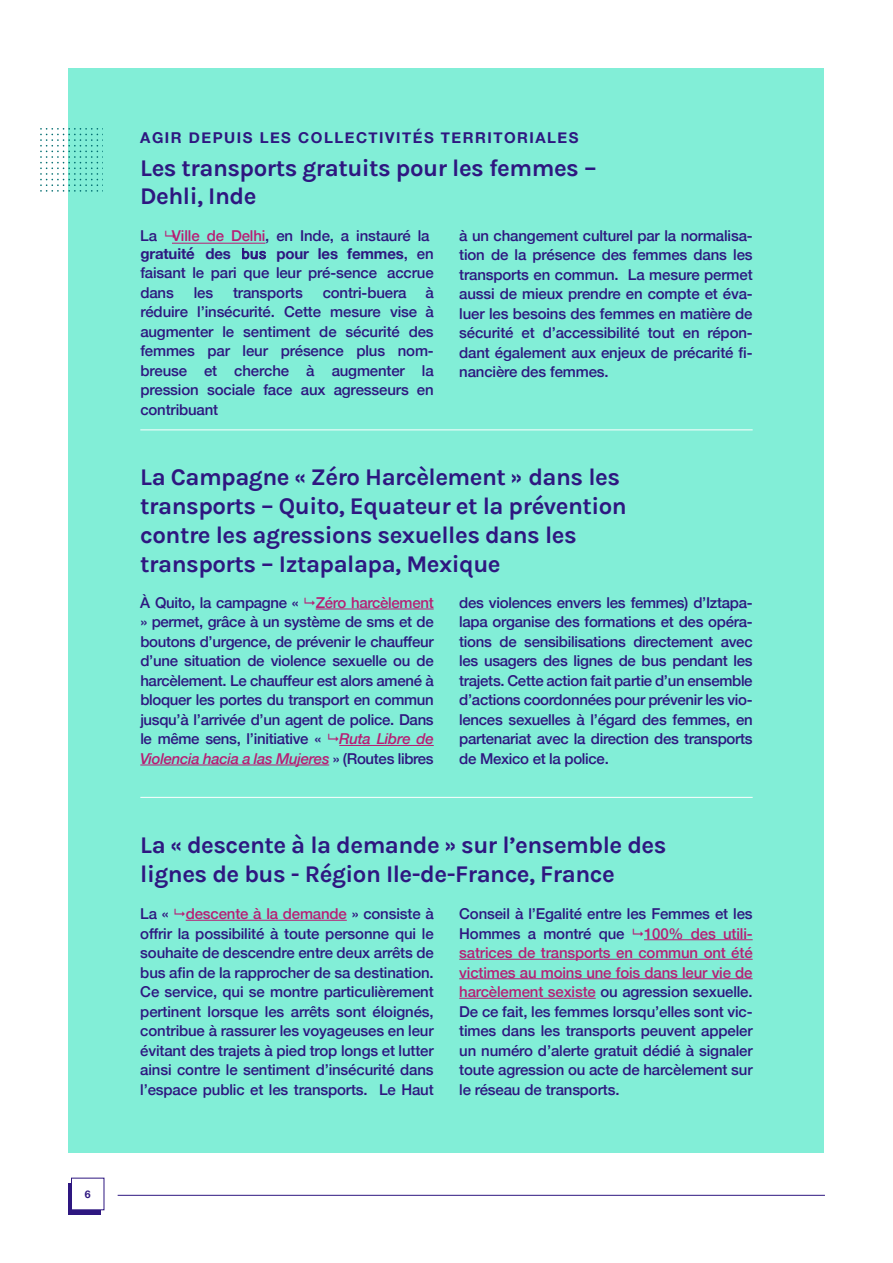
<style>
.page{position:relative;width:893px;height:1263px;background:#fff}
.page>*{position:absolute;margin:0;border:0;box-sizing:border-box;transform-origin:0 0}
.t1{font:24px/28.8px "Karla";letter-spacing:-.02em;color:#2e1780}
.t2{font:500 15px/19.5px "Helvetica Neue";letter-spacing:-.01em;color:#2e1780;text-align:justify}
.t3{font:700 15px "Helvetica Neue";letter-spacing:.1em;color:#2e1780}
.t4{font:700 10.5px "Helvetica Neue";color:#2e1780}
.s1{color:#b81d74}
.s2{font-weight:700}
.s3{font-family:"Karla";font-weight:400}
.s4{font-family:"Helvetica Neue";font-weight:700}
.s5{font-style:italic;color:#b81d74}
</style>
<div class="page">
<div style="left:68px;top:1183px;width:33px;height:31px;background:#2e1780"></div>
<div style="left:71px;top:1178px;width:33px;height:32px;background:#fff"></div>
<hr style="left:118px;top:1195px;width:707px;height:1px;background:#2e1780">
<div style="left:69px;top:68px;width:755px;height:1084px;background:#82eed7"></div>
<hr style="left:172px;top:243px;width:93px;height:1px;background:#b81d74">
<hr style="left:316px;top:609px;width:118px;height:1px;background:#b81d74">
<hr style="left:339px;top:745px;width:95px;height:1px;background:#b81d74">
<hr style="left:140px;top:765px;width:189px;height:1px;background:#b81d74">
<hr style="left:140px;top:429px;width:613px;height:1px;background:#fff">
<hr style="left:140px;top:797px;width:613px;height:1px;background:#fff">
<hr style="left:186px;top:920px;width:161px;height:1px;background:#b81d74">
<hr style="left:644px;top:939px;width:109px;height:1px;background:#b81d74">
<hr style="left:459px;top:959px;width:294px;height:1px;background:#b81d74">
<hr style="left:459px;top:978px;width:294px;height:1px;background:#b81d74">
<hr style="left:459px;top:998px;width:137px;height:1px;background:#b81d74">
<svg style="left:40px;top:128px;width:58px;height:64px"></svg>
<p class="t4" style="left:85px;top:1186px;width:7px">6</p>
<p class="t3" style="left:140px;top:125px;width:440px">AGIR DEPUIS LES COLLECTIVITÉS TERRITORIALES</p>
<h1 class="t1" style="left:140px;top:152px;width:458px">Les transports gratuits pour les femmes –<br>Dehli, Inde</h1>
<p class="t2" style="left:140px;top:225px;width:295px;line-height:18px">La <span class="s1">Ville de Delhi</span>, en Inde, a instauré la <span class="s2">gratuité des</span> <span class="s3">bus</span> <span class="s2">pour les femmes</span>, en</p>
<p class="t2" style="left:140px;top:262px;width:295px">faisant le pari que leur pré-sence accrue dans</p>
<p class="t2" style="left:140px;top:281px;width:295px;text-indent:285px">à réduire l’insécurité. Cette mesure vise à augmenter le sentiment de sécurité des femmes par leur présence plus nom&shy;breuse et cherche à augmenter la pression sociale face aux agresseurs en contribuant</p>
<p class="t2" style="left:194px;top:281px;width:21px">les</p>
<p class="t2" style="left:233px;top:281px;width:71px">transports</p>
<p class="t2" style="left:323px;top:281px;width:85px">contri-buera</p>
<p class="t2" style="left:459px;top:224px;width:295px">à un changement culturel par la normalisa&shy;tion de la présence des femmes dans les transports en commun. La mesure permet aussi de mieux prendre en compte et éva&shy;luer les besoins des femmes en matière de sécurité et d’accessibilité tout en répon&shy;dant également aux enjeux de précarité fi&shy;nancière des femmes.</p>
<h1 class="t1" style="left:140px;top:462px;width:488px">La Campagne <span class="s4">«</span> Zéro Harcèlement <span class="s4">»</span> dans les transports – Quito, Equateur et la prévention contre les agressions sexuelles dans les transports – Iztapalapa, Mexique</h1>
<p class="t2" style="left:140px;top:591px;width:295px">À Quito, la campagne « <span class="s1">Zéro harcèlement </span>» permet, grâce à un système de sms et de boutons d’urgence, de prévenir le chauffeur d’une situation de violence sexuelle ou de harcèlement. Le chauffeur est alors amené à bloquer les portes du transport en commun jusqu’à l’arrivée d’un agent de police. Dans le même sens, l’initiative « <span class="s5">Ruta Libre de Violencia hacia a las Mujeres</span> » (Routes libres</p>
<p class="t2" style="left:459px;top:591px;width:295px">des violences envers les femmes) d’Iztapa&shy;lapa organise des formations et des opéra&shy;tions de sensibilisations directement avec les usagers des lignes de bus pendant les trajets. Cette action fait partie d’un ensemble d’actions coordonnées pour prévenir les vio&shy;lences sexuelles à l’égard des femmes, en partenariat avec la direction des transports de Mexico et la police.</p>
<h1 class="t1" style="left:140px;top:830px;width:528px">La <span class="s4">«</span> descente à la demande <span class="s4">»</span> sur l’ensemble des lignes de bus - Région Ile-de-France, France</h1>
<p class="t2" style="left:140px;top:903px;width:295px">La « <span class="s1">descente à la demande</span> » consiste à offrir la possibilité à toute personne qui le souhaite de descendre entre deux arrêts de bus afin de la rapprocher de sa destination.<br>Ce service, qui se montre particulièrement pertinent lorsque les arrêts sont éloignés, contribue à rassurer les voyageuses en leur évitant des trajets à pied trop longs et lutter ainsi contre le sentiment d’insécurité dans l’espace public et les transports. Le Haut</p>
<p class="t2" style="left:459px;top:903px;width:295px">Conseil à l’Egalité entre les Femmes et les<br>Hommes a montré que</p>
<p class="t2" style="left:459px;top:922px;width:295px;text-indent:185px"><span class="s1">100% des utili&shy;satrices de transports en commun ont été victimes au moins une fois dans leur vie de harcèlement sexiste</span> ou agression sexuelle.<br>De ce fait, les femmes lorsqu’elles sont vic&shy;times dans les transports peuvent appeler un numéro d’alerte gratuit dédié à signaler toute agression ou acte de harcèlement sur le réseau de transports.</p>
</div>
